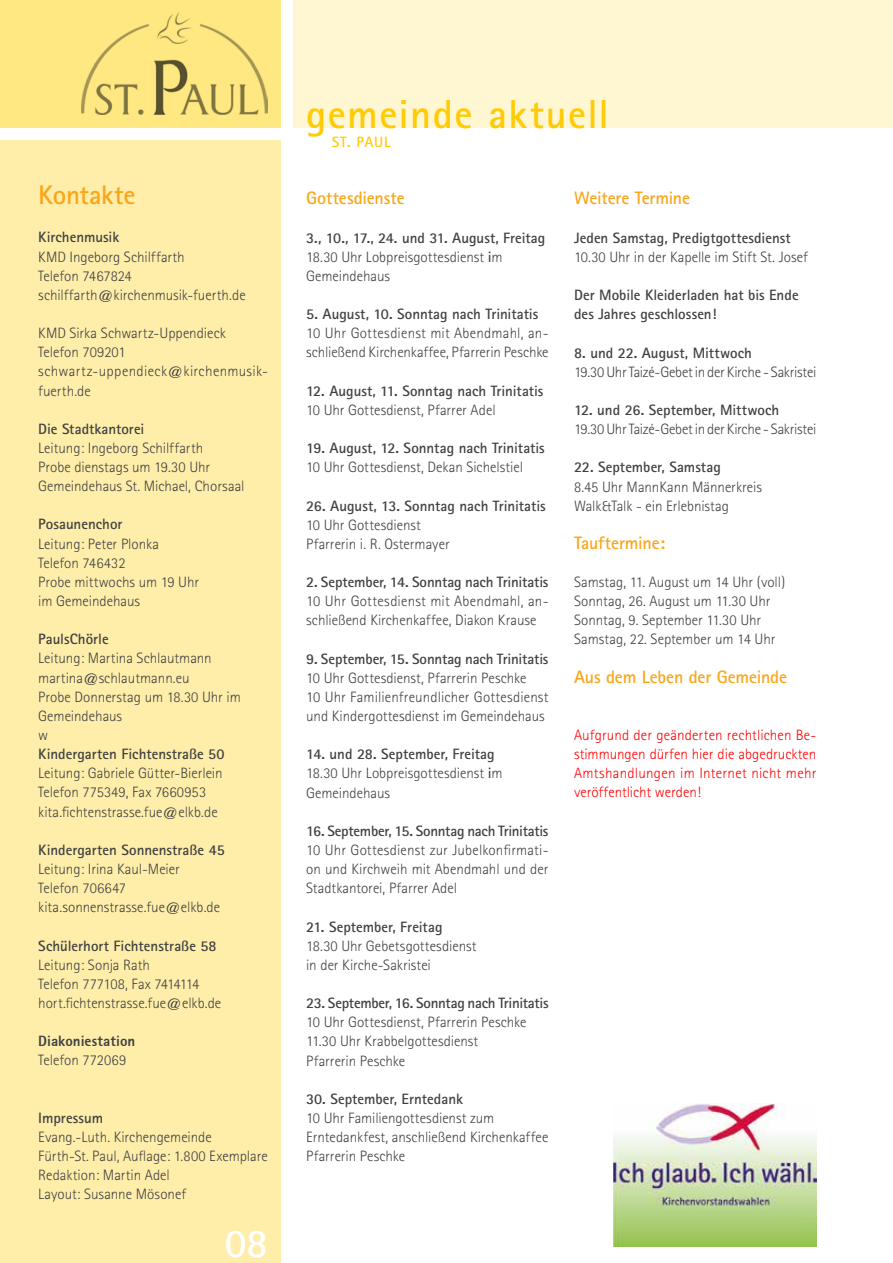
<style>
.page{position:relative;width:893px;height:1263px;background:#fff}
.page>*{position:absolute;margin:0;border:0;box-sizing:border-box;transform-origin:0 0}
.t1{font:700 40.5px "Rotis Sans Serif";letter-spacing:.035em;color:#ffcb05}
.t2{font:700 40.5px "Rotis Sans Serif";color:#fff}
.t3{font:700 27px "Rotis Sans Serif";letter-spacing:-.01em;color:#faa61a}
.t4{font:700 18px "Rotis Sans Serif";letter-spacing:-.01em;color:#faa61a}
.t5{font:300 15px/19.2px "Rotis Sans Serif";color:#404142}
.t6{font:700 15px/19.2px "Rotis Sans Serif";letter-spacing:-.005em;color:#404142}
.t7{font:300 15px/19.2px "Rotis Sans Serif";letter-spacing:.01em;color:#f00;text-align:justify}
.t8{font:300 15px "Rotis Sans Serif";letter-spacing:-.02em;color:#404142}
.t9{font:15px "Rotis Sans Serif Extra Bold 75";letter-spacing:.005em;color:#404142}
.t10{font:700 15px "Rotis Sans Serif";letter-spacing:.045em;color:#ffcb05}
.s1{font-weight:700}
.s2{font-family:"Rotis Sans Serif Light 45";font-weight:400}
</style>
<div class="page">
<div style="left:293px;top:0;width:600px;height:128px;background:#fff6d2"></div>
<div style="left:0;top:0;width:281px;height:128px;background:#ffe881"></div>
<div style="left:0;top:140px;width:281px;height:1123px;background:#fea"></div>
<img style="left:81px;top:13px;width:187px;height:102px">
<img style="left:613px;top:1103px;width:203px;height:144px">
<h1 class="t1" style="left:306px;top:88px;width:304px">gemeinde aktuell</h1>
<p class="t10" style="left:332px;top:132px;width:61px">St. paul</p>
<h2 class="t3" style="left:38px;top:178px;width:99px">Kontakte</h2>
<p class="t4" style="left:306px;top:187px;width:100px">Gottesdienste</p>
<p class="t5" style="left:38px;top:228px;width:209px"><span class="s1">Kirchenmusik<br></span><span class="s2">KMD</span> Ingeborg Schilffarth<br>Telefon 7467824 schilffarth@kirchenmusik-fuerth.de</p>
<p class="t5" style="left:38px;top:323px;width:231px"><span class="s2">KMD</span> Sirka Schwartz-Uppendieck<br>Telefon 709201 schwartz-uppendieck@kirchenmusik&shy;fuerth.de</p>
<p class="t6" style="left:38px;top:419px;width:108px">Die Stadtkantorei</p>
<p class="t5" style="left:38px;top:438px;width:208px">Leitung: Ingeborg Schilffarth<br>Probe dienstags um 19.30 Uhr<br>Gemeindehaus St. Michael, Chorsaal</p>
<p class="t6" style="left:38px;top:514px;width:86px">Posaunenchor</p>
<p class="t5" style="left:38px;top:534px;width:162px">Leitung: Peter Plonka<br>Telefon 746432<br>Probe mittwochs um 19 Uhr im Gemeindehaus</p>
<p class="t6" style="left:38px;top:629px;width:72px">PaulsChörle</p>
<p class="t5" style="left:38px;top:649px;width:204px">Leitung: Martina Schlautmann martina@schlautmann.eu<br>Probe Donnerstag um 18.30 Uhr im<br>Gemeindehaus<br>w</p>
<p class="t6" style="left:38px;top:744px;width:188px">Kindergarten Fichtenstraße 50</p>
<p class="t5" style="left:38px;top:764px;width:186px">Leitung: Gabriele Gütter-Bierlein<br>Telefon 775349, Fax 7660953 kita.fichtenstrasse.fue@elkb.de</p>
<p class="t6" style="left:38px;top:840px;width:188px">Kindergarten Sonnenstraße 45</p>
<p class="t5" style="left:38px;top:859px;width:183px">Leitung: Irina Kaul-Meier<br>Telefon 706647 kita.sonnenstrasse.fue@elkb.de</p>
<p class="t6" style="left:38px;top:935px;width:180px">Schülerhort Fichtenstraße 58</p>
<p class="t5" style="left:38px;top:955px;width:185px">Leitung: Sonja Rath<br>Telefon 777108, Fax 7414114 hort.fichtenstrasse.fue@elkb.de</p>
<p class="t9" style="left:38px;top:1032px;width:99px">Diakoniestation</p>
<p class="t5" style="left:38px;top:1051px;width:90px">Telefon 772069</p>
<p class="t5" style="left:306px;top:228px;width:241px"><span class="s1">3., 10., 17., 24. und 31. August, Freitag<br></span>18.30 Uhr Lobpreisgottesdienst <span class="s1">i</span>m<br>Gemeindehaus</p>
<p class="t6" style="left:306px;top:304px;width:234px">5. August, 10. Sonntag nach Trinitatis</p>
<p class="t5" style="left:306px;top:324px;width:244px">10 Uhr Gottesdienst mit Abendmahl, an&shy;schließend Kirchenkaffee, Pfarrerin Peschke</p>
<p class="t6" style="left:306px;top:381px;width:239px">12. August, 11. Sonntag nach Trinitatis</p>
<p class="t5" style="left:306px;top:400px;width:191px">10 Uhr Gottesdienst, Pfarrer Adel</p>
<p class="t6" style="left:306px;top:438px;width:240px">19. August, 12. Sonntag nach Trinitatis</p>
<p class="t5" style="left:306px;top:458px;width:218px">10 Uhr Gottesdienst, Dekan Sichelstiel</p>
<p class="t6" style="left:306px;top:495px;width:241px">26. August, 13. Sonntag nach Trinitatis</p>
<p class="t5" style="left:306px;top:515px;width:145px">10 Uhr Gottesdienst<br>Pfarrerin i. R. Ostermayer</p>
<p class="t6" style="left:306px;top:572px;width:244px">2. September, 14. Sonntag nach Trinitatis</p>
<p class="t5" style="left:306px;top:591px;width:244px">10 Uhr Gottesdienst mit Abendmahl, an&shy;schließend Kirchenkaffee, Diakon Krause</p>
<p class="t6" style="left:306px;top:649px;width:244px">9. September, 15. Sonntag nach Trinitatis</p>
<p class="t5" style="left:306px;top:668px;width:244px">10 Uhr Gottesdienst, Pfarrerin Peschke<br>10 Uhr Familienfreundlicher Gottesdienst und Kindergottesdienst im Gemeindehaus</p>
<p class="t5" style="left:306px;top:745px;width:198px"><span class="s1">14. und 28. September, Freitag<br></span>18.30 Uhr Lobpreisgottesdienst <span class="s1">i</span>m<br>Gemeindehaus</p>
<p class="t6" style="left:306px;top:821px;width:244px">16. September, 15. Sonntag nach Trinitatis</p>
<p class="t5" style="left:306px;top:840px;width:244px;text-align:justify">10 Uhr Gottesdienst zur Jubelkonfirmati&shy;on und Kirchweih mit Abendmahl und der Stadtkantorei, Pfarrer Adel</p>
<p class="t6" style="left:306px;top:916px;width:138px">21. September, Freitag</p>
<p class="t5" style="left:306px;top:936px;width:172px">18.30 Uhr Gebetsgottesdienst in der Kirche-Sakristei</p>
<p class="t6" style="left:306px;top:993px;width:244px">23. September, 16. Sonntag nach Trinitatis</p>
<p class="t5" style="left:306px;top:1012px;width:222px">10 Uhr Gottesdienst, Pfarrerin Peschke<br>11.30 Uhr Krabbelgottesdienst<br>Pfarrerin Peschke</p>
<p class="t6" style="left:306px;top:1089px;width:158px">30. September, Erntedank</p>
<p class="t5" style="left:306px;top:1108px;width:244px">10 Uhr Familiengottesdienst zum<br>Erntedankfest, anschließend Kirchenkaffee<br>Pfarrerin Peschke</p>
<p class="t6" style="left:38px;top:1108px;width:66px">Impressum</p>
<p class="t5" style="left:38px;top:1127px;width:231px">Evang.-Luth. Kirchengemeinde<br>Fürth-St. Paul, Auflage: 1.800 Exemplare<br>Redaktion: Martin Adel<br>Layout: Susanne Mösonef</p>
<h1 class="t2" style="left:225px;top:1217px;width:45px">08</h1>
<p class="t4" style="left:574px;top:187px;width:118px">Weitere Termine</p>
<p class="t6" style="left:574px;top:228px;width:218px">Jeden Samstag, Predigtgottesdienst</p>
<p class="t5" style="left:574px;top:247px;width:235px">10.30 Uhr in der Kapelle im Stift St. Josef</p>
<p class="t6" style="left:574px;top:285px;width:226px">Der Mobile Kleiderladen hat bis Ende des Jahres geschlossen!</p>
<p class="t6" style="left:574px;top:343px;width:180px">8. und 22. August, Mittwoch</p>
<p class="t8" style="left:574px;top:363px;width:244px">19.30 Uhr Taizé-Gebet in der Kirche - Sakristei</p>
<p class="t6" style="left:574px;top:400px;width:207px">12. und 26. September, Mittwoch</p>
<p class="t8" style="left:574px;top:420px;width:244px">19.30 Uhr Taizé-Gebet in der Kirche - Sakristei</p>
<p class="t6" style="left:574px;top:457px;width:148px">22. September, Samstag</p>
<p class="t5" style="left:574px;top:477px;width:189px">8.45 Uhr MannKann Männerkreis<br>Walk&amp;Talk - ein Erlebnistag</p>
<p class="t4" style="left:574px;top:531px;width:93px">Tauftermine:</p>
<p class="t5" style="left:574px;top:572px;width:213px">Samstag, 11. August um 14 Uhr (voll)<br>Sonntag, 26. August um 11.30 Uhr<br>Sonntag, 9. September 11.30 Uhr<br>Samstag, 22. September um 14 Uhr</p>
<p class="t4" style="left:574px;top:665px;width:215px">Aus dem Leben der Gemeinde</p>
<p class="t7" style="left:574px;top:725px;width:244px">Aufgrund der geänderten rechtlichen Be&shy;stimmungen dürfen hier die abgedruckten Amtshandlungen im Internet nicht mehr veröffentlicht werden!</p>
</div>
